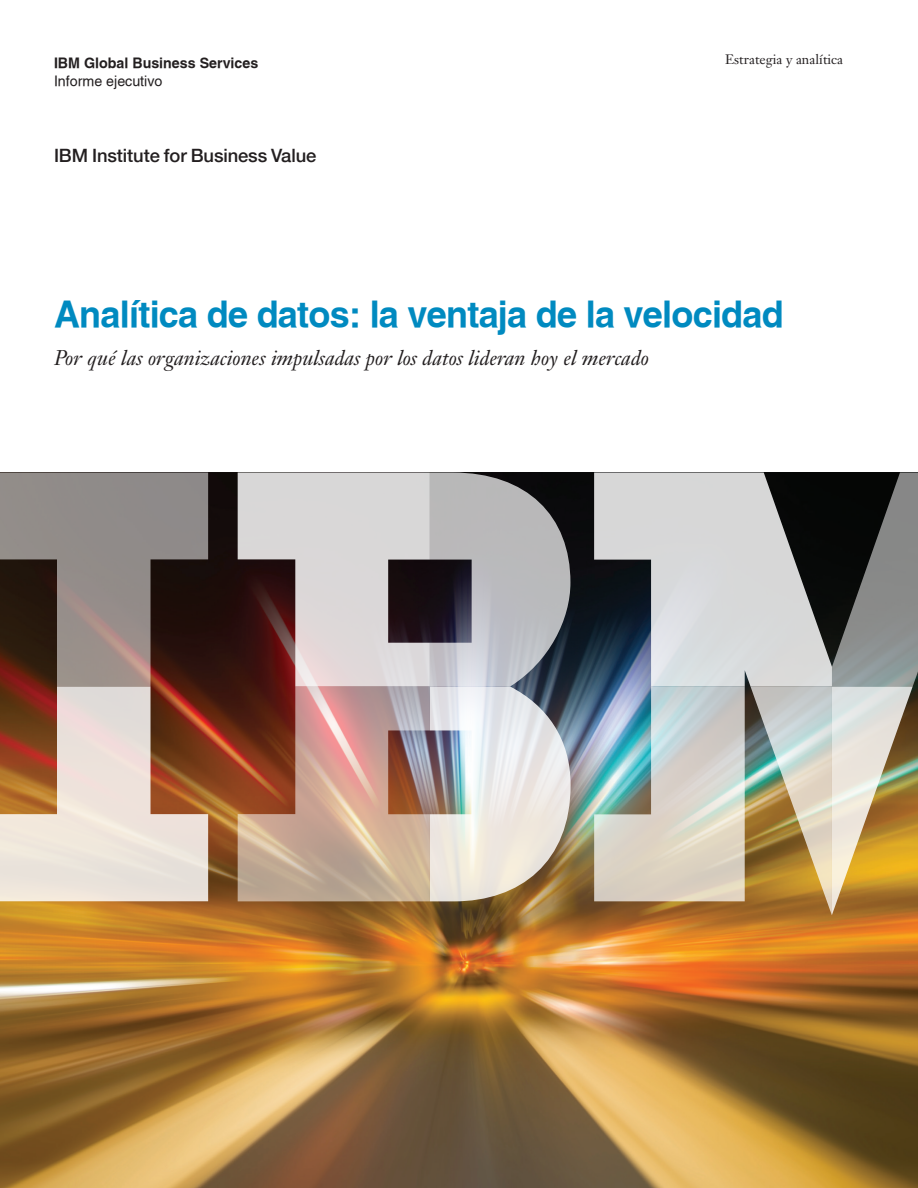
<style>
.page{position:relative;width:918px;height:1188px;background:#fff}
.page>*{position:absolute;margin:0;border:0;box-sizing:border-box;transform-origin:0 0}
.t1{font:700 36px "IBM Helv";letter-spacing:-.02em;color:#008ac0}
.t2{font:italic 21px "Janson Text LT Std";color:#231f20}
.t3{font:500 18.3px "Helvetica Neue";letter-spacing:-.005em;color:#231f20}
.t4{font:700 14.25px "IBM Helv";color:#231f20}
.t5{font:14.25px "IBM Helv";color:#231f20}
.t6{font:13.5px "Janson Text LT Std";color:#231f20}
</style>
<div class="page">
<img style="left:0;top:472px;width:918px;height:716px">
<img style="left:594px;top:687px;width:238px;height:228px">
<svg style="left:0;top:473px;width:208px;height:213px;background:#726560"></svg>
<svg style="left:0;top:686px;width:208px;height:215px;background:#cbae9c"></svg>
<svg style="left:832px;top:473px;width:86px;height:442px;background:#92876e"></svg>
<svg style="left:594px;top:473px;width:238px;height:214px;background:#a1a5a8"></svg>
<img style="left:238px;top:472px;width:333px;height:429px">
<p class="t4" style="left:54px;top:54px;width:206px">IBM Global Business Services</p>
<p class="t6" style="left:725px;top:51px;width:120px">Estrategia y analítica</p>
<p class="t5" style="left:54px;top:73px;width:110px">Informe ejecutivo</p>
<p class="t3" style="left:54px;top:144px;width:264px">IBM Institute for Business Value</p>
<h1 class="t1" style="left:54px;top:292px;width:731px">Analítica de datos: la ventaja de la velocidad</h1>
<p class="t2" style="left:54px;top:344px;width:596px">Por qué las organizaciones impulsadas por los datos lideran hoy el mercado</p>
</div>
